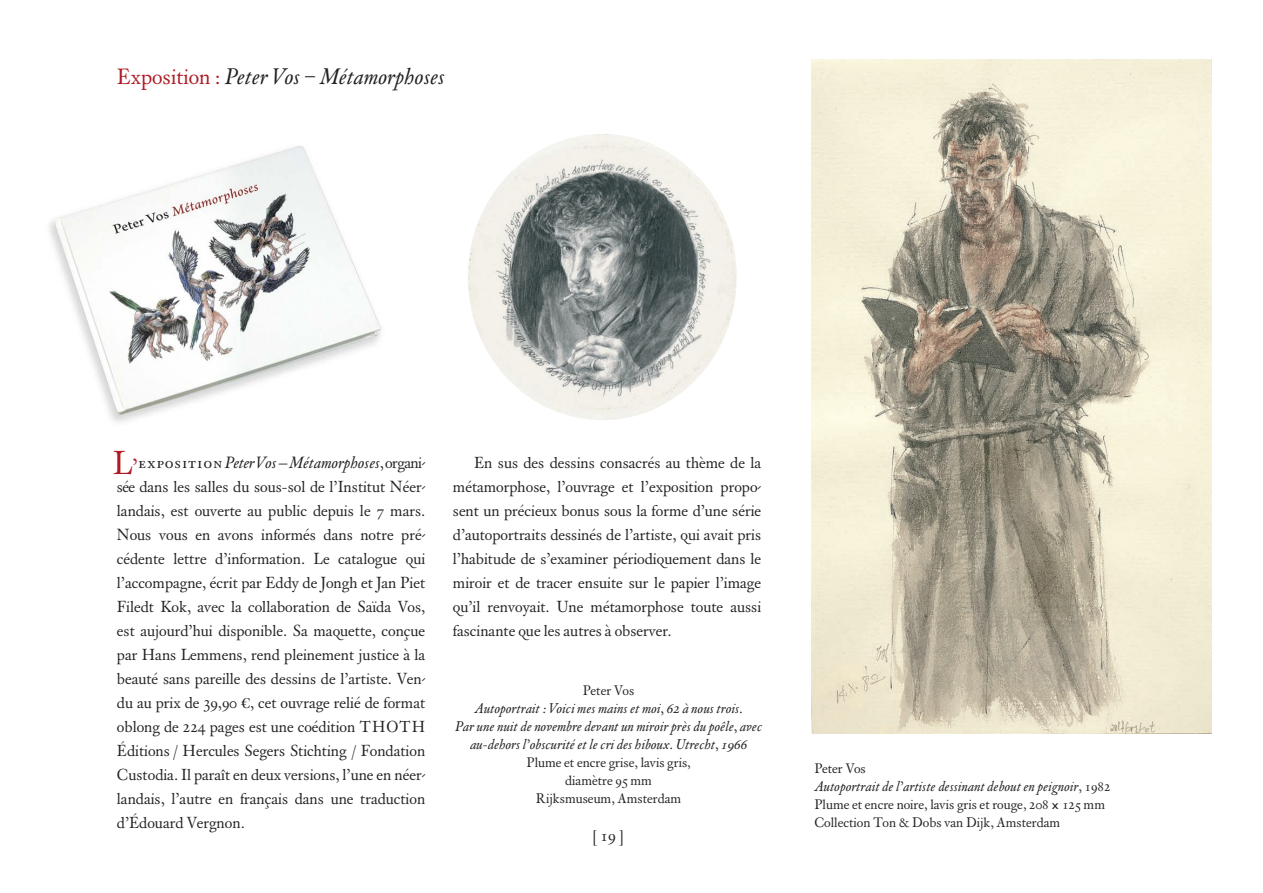
<style>
.page{position:relative;width:1263px;height:893px;background:#fff}
.page>*{position:absolute;margin:0;border:0;box-sizing:border-box;transform-origin:0 0}
.t1{font:36px "Custodia 6";color:#ad1a23}
.t2{font:italic 24px "Custodia 6";color:#231f20}
.t3{font:18px "Custodia 6";color:#231f20}
.t4{font:17.4px/24px "Custodia 6";color:#231f20;text-align:justify}
.t5{font:italic 15px/18px "Custodia 6";color:#231f20;text-align:center}
.t6{font:15px/18px "Custodia 6";color:#231f20}
.s1{font-style:normal;color:#ad1a23}
.s2{font-size:24px}
.s3{font-family:"Custodia 6 Small Caps"}
.s4{font-style:italic}
.s5{font-family:"Times"}
.s6{font-family:"Times";font-style:normal}
.s7{font-style:normal}
.s8{font-family:"Gill Sans";font-size:12.75px}
</style>
<div class="page">
<img style="left:49px;top:145px;width:332px;height:277px">
<img style="left:811px;top:60px;width:401px;height:673px">
<img style="left:468px;top:134px;width:269px;height:286px">
<h2 class="t2" style="left:117px;top:62px;width:329px"><span class="s1">Exposition :</span> Peter Vos – Métamorphoses</h2>
<h1 class="t1" style="left:113px;top:442px;width:27px">L<span class="s2">’</span></h1>
<p class="t4" style="left:117px;top:450px;width:310px;text-indent:21px"><span class="s3">exposition</span> <span class="s4">Peter Vos</span> <span class="s5">–</span> <span class="s4">Métamorphoses</span>,organi&shy;sée dans les salles du sous<span class="s5">-</span>sol de l’Institut Néer&shy;landais, est ouverte au public depuis le 7 mars.<br>Nous vous en avons informés dans notre pré&shy;cédente lettre d’information. Le catalogue qui l’accompagne, écrit par Eddy de Jongh et Jan Piet Filedt Kok, avec la collaboration de Saïda Vos, est aujourd’hui disponible. Sa maquette, conçue par Hans Lemmens, rend pleinement justice à la beauté sans pareille des dessins de l’artiste. Ven&shy;du au prix de 39,90 ¤, cet ouvrage relié de format oblong de 224 pages est une coédition THOTH Éditions / Hercules Segers Stichting / Fondation Custodia. Il paraît en deux versions, l’une en néer&shy;landais, l’autre en français dans une traduction d’Édouard Vergnon.</p>
<p class="t4" style="left:453px;top:450px;width:310px;text-indent:21px">En sus des dessins consacrés au thème de la métamorphose, l’ouvrage et l’exposition propo&shy;sent un précieux bonus sous la forme d’une série d’autoportraits dessinés de l’artiste, qui avait pris l’habitude de s’examiner périodiquement dans le miroir et de tracer ensuite sur le papier l’image qu’il renvoyait. Une métamorphose toute aussi fascinante que les autres à observer.</p>
<p class="t6" style="left:583px;top:682px;width:53px">Peter Vos</p>
<p class="t5" style="left:455px;top:700px;width:308px">Autoportrait : Voici mes mains et moi, 62 à nous trois.<br>Par une nuit de novembre devant un miroir près du poêle, avec au<span class="s6">-</span>dehors l’obscurité et le cri des hiboux. Utrecht, 1966<br><span class="s7">Plume et encre grise, lavis gris,<br>diamètre 95 mm<br>Rijksmuseum, Amsterdam</span></p>
<p class="t3" style="left:592px;top:825px;width:33px">[ 19 ]</p>
<p class="t6" style="left:814px;top:760px;width:298px">Peter Vos<br><span class="s4">Autoportrait de l’artiste dessinant debout en peignoir</span>, 1982<br>Plume et encre noire, lavis gris et rouge, 208 <span class="s8">x</span> 125 mm Collection Ton &amp; Dobs van Dijk, Amsterdam</p>
</div>
